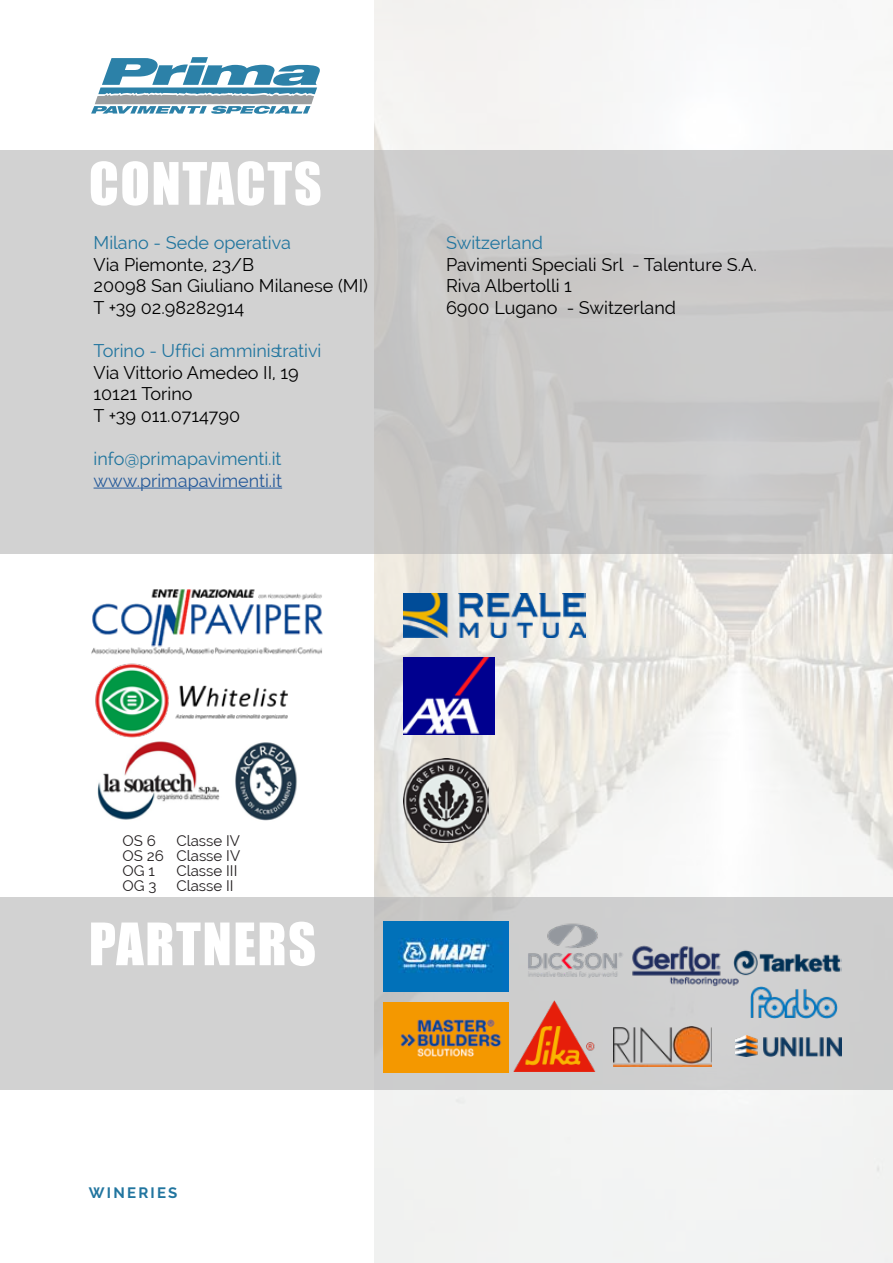
<style>
.page{position:relative;width:893px;height:1263px;background:#fff}
.page>*{position:absolute;margin:0;border:0;box-sizing:border-box;transform-origin:0 0}
.t1{font:54px "Impact";letter-spacing:.03em;color:#fff}
.t2{font:18px/21.6px "Raleway";color:#000}
.t3{font:18px "Raleway";color:#21759e}
.t4{font:18px "Raleway";color:#21759f}
.t5{font:18px "Raleway";color:#275b9b}
.t6{font:15px/15px "Raleway";color:#231f20;text-align:justify}
.t7{font:700 15px "Raleway";letter-spacing:.15em;color:#21759f}
</style>
<div class="page">
<img style="left:374px;top:0;width:519px;height:1263px">
<div style="left:0;top:898px;width:893px;height:192px;background:#d2d2d2"></div>
<div style="left:0;top:151px;width:893px;height:403px;background:#cfcecf"></div>
<hr style="left:94px;top:488px;width:188px;height:1px;background:#275b9b">
<img style="left:404px;top:593px;width:181px;height:44px">
<img style="left:95px;top:663px;width:193px;height:75px">
<img style="left:404px;top:759px;width:85px;height:84px">
<img style="left:97px;top:740px;width:200px;height:81px">
<img style="left:404px;top:657px;width:91px;height:77px">
<img style="left:91px;top:589px;width:232px;height:66px">
<svg style="left:91px;top:57px;width:229px;height:57px"></svg>
<img style="left:383px;top:1002px;width:126px;height:71px">
<img style="left:383px;top:921px;width:126px;height:71px">
<img style="left:614px;top:1026px;width:97px;height:40px">
<img style="left:514px;top:1001px;width:81px;height:70px">
<img style="left:632px;top:945px;width:105px;height:42px">
<img style="left:733px;top:945px;width:109px;height:39px">
<img style="left:750px;top:986px;width:87px;height:32px">
<img style="left:528px;top:923px;width:95px;height:55px">
<img style="left:736px;top:1035px;width:106px;height:22px">
<h1 class="t1" style="left:89px;top:142px;width:234px">CONTACTS</h1>
<p class="t3" style="left:94px;top:232px;width:199px">Milano - Sede operativa</p>
<p class="t2" style="left:94px;top:253px;width:276px">Via Piemonte, 23/B<br>20098 San Giuliano Milanese (MI)<br>T +39 02.98282914</p>
<p class="t4" style="left:94px;top:340px;width:229px">Torino - Uffici amministrativi</p>
<p class="t2" style="left:94px;top:361px;width:207px">Via Vittorio Amedeo II, 19<br>10121 Torino<br>T +39 011.0714790</p>
<p class="t3" style="left:94px;top:448px;width:189px">info@primapavimenti.it</p>
<p class="t5" style="left:94px;top:470px;width:190px">www.primapavimenti.it</p>
<p class="t4" style="left:446px;top:232px;width:99px">Switzerland</p>
<p class="t2" style="left:446px;top:253px;width:312px">Pavimenti Speciali Srl - Talenture S.A.<br>Riva Albertolli 1<br>6900 Lugano - Switzerland</p>
<p class="t6" style="left:122px;top:833px;width:119px;text-indent:54px">Classe IV OS 26 Classe IV OG 1</p>
<p class="t6" style="left:122px;top:833px;width:35px">OS 6</p>
<p class="t6" style="left:176px;top:863px;width:62px">Classe III</p>
<p class="t6" style="left:122px;top:878px;width:36px">OG 3</p>
<p class="t6" style="left:176px;top:878px;width:59px">Classe II</p>
<h1 class="t1" style="left:89px;top:902px;width:229px">PARTNERS</h1>
<p class="t7" style="left:89px;top:1184px;width:90px">WINERIES</p>
</div>
